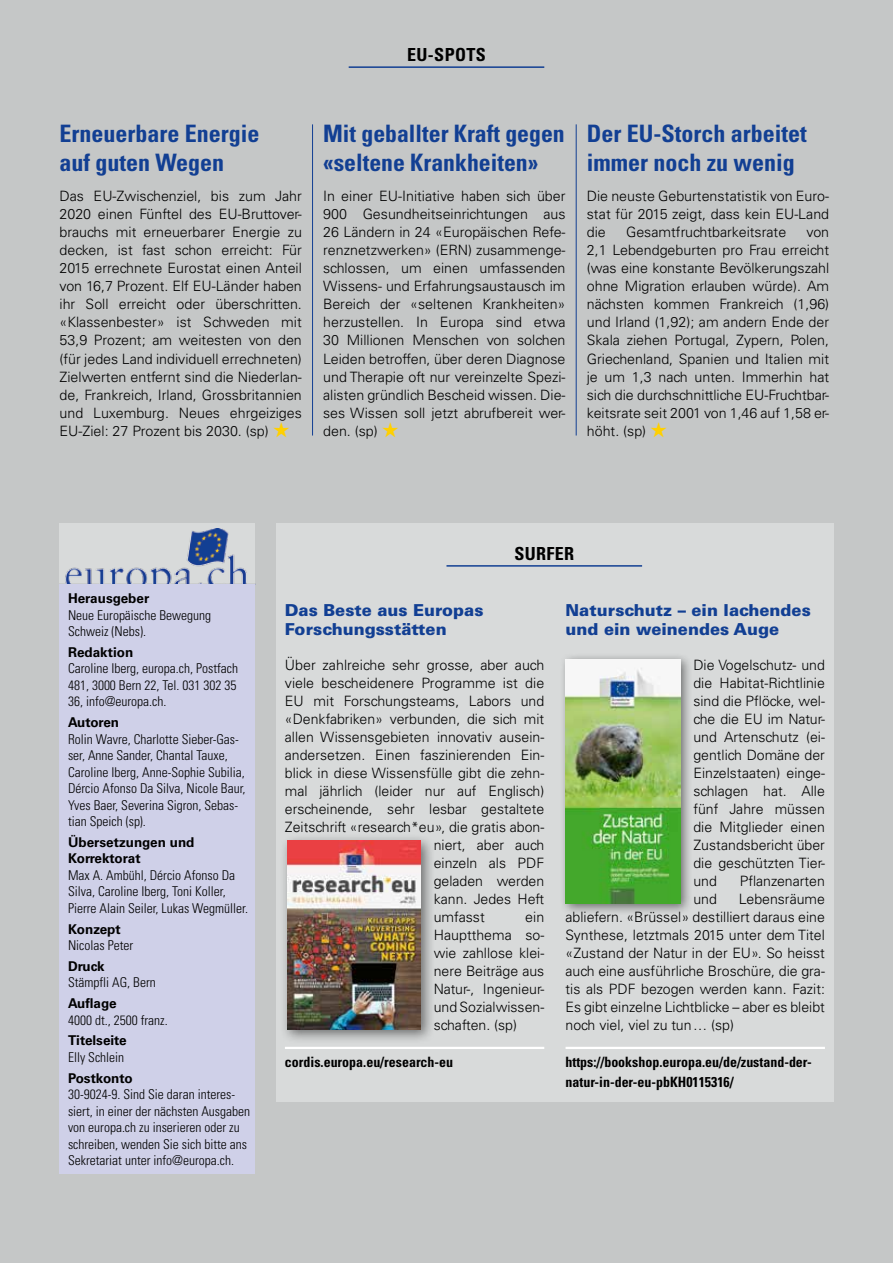
<style>
.page{position:relative;width:893px;height:1263px;background:#c5c7c7}
.page>*{position:absolute;margin:0;border:0;box-sizing:border-box;transform-origin:0 0}
.t1{font:700 condensed 24px/28.5px "Univers";color:#123f93}
.t2{font:700 condensed 18px "Univers";letter-spacing:.02em;color:#000}
.t3{font:900 16.5px/19.5px "Univers";color:#123f93}
.t4{font:300 14.25px/18px "Univers";color:#000;text-align:justify}
.t5{font:700 condensed 14.25px/19.5px "Univers";color:#000}
.t6{font:300 condensed 13.5px/16.5px "Univers";color:#000}
.t7{font:700 13.5px/16.5px "Univers";color:#000}
.s1{color:#ffd000}
</style>
<div class="page">
<hr style="left:349px;top:66px;width:195px;height:2px;background:#123f93">
<div style="left:276px;top:523px;width:557px;height:578px;background:#d8dada"></div>
<hr style="left:566px;top:1047px;width:259px;height:2px;background:#fff">
<hr style="left:285px;top:1047px;width:259px;height:2px;background:#fff">
<div style="left:60px;top:523px;width:195px;height:61px;background:#d8dada"></div>
<img style="left:60px;top:528px;width:195px;height:56px">
<div style="left:60px;top:584px;width:195px;height:589px;background:#cfd0e8"></div>
<div style="left:280px;top:833px;width:156px;height:211px;background:#000;opacity:.5"></div>
<img style="left:288px;top:841px;width:133px;height:188px">
<hr style="left:446px;top:565px;width:196px;height:2px;background:#123f93">
<hr style="left:576px;top:124px;width:1px;height:311px;background:#123f93">
<hr style="left:312px;top:124px;width:1px;height:311px;background:#123f93">
<div style="left:559px;top:653px;width:134px;height:263px;background:#000;opacity:.5"></div>
<img style="left:566px;top:659px;width:115px;height:244px">
<p class="t2" style="left:407px;top:44px;width:80px">EU-SPOTS</p>
<h1 class="t1" style="left:60px;top:119px;width:201px">Erneuerbare Energie auf guten Wegen</h1>
<p class="t4" style="left:60px;top:187px;width:244px">Das EU-Zwischenziel, bis zum Jahr 2020 einen Fünftel des EU-Bruttover&shy;brauchs mit erneuerbarer Energie zu decken, ist fast schon erreicht: Für 2015 errechnete Eurostat einen Anteil von 16,7 Prozent. Elf EU-Länder haben ihr Soll erreicht oder überschritten. «Klassenbester» ist Schweden mit 53,9 Prozent; am weitesten von den (für jedes Land individuell errechneten)<br>Zielwerten entfernt sind die Niederlan&shy;de, Frankreich, Irland, Grossbritannien und Luxemburg. Neues ehrgeiziges EU-Ziel: 27 Prozent bis 2030. (sp) <span class="s1">★</span></p>
<h1 class="t1" style="left:323px;top:119px;width:243px">Mit geballter Kraft gegen «seltene Krankheiten»</h1>
<p class="t4" style="left:323px;top:187px;width:244px">In einer EU-Initiative haben sich über 900 Gesundheitseinrichtungen aus 26 Ländern in 24 «Europäischen Refe&shy;renznetzwerken» (ERN) zusammenge&shy;schlossen, um einen umfassenden Wissens- und Erfahrungsaustausch im Bereich der «seltenen Krankheiten» herzustellen. In Europa sind etwa 30 Millionen Menschen von solchen Leiden betroffen, über deren Diagnose und Therapie oft nur vereinzelte Spezi&shy;alisten gründlich Bescheid wissen. Die&shy;ses Wissen soll jetzt abrufbereit wer&shy;den. (sp) <span class="s1">★</span></p>
<h1 class="t1" style="left:587px;top:119px;width:221px">Der EU-Storch arbeitet immer noch zu wenig</h1>
<p class="t4" style="left:587px;top:187px;width:244px">Die neuste Geburtenstatistik von Euro&shy;stat für 2015 zeigt, dass kein EU-Land die</p>
<p class="t4" style="left:626px;top:223px;width:162px">Gesamtfruchtbarkeitsrate</p>
<p class="t4" style="left:587px;top:223px;width:244px;text-indent:220px">von 2,1 Lebendgeburten pro Frau erreicht (was eine konstante Bevölkerungszahl ohne Migration erlauben würde). Am nächsten kommen Frankreich (1,96) und Irland (1,92); am andern Ende der Skala ziehen Portugal, Zypern, Polen, Griechenland, Spanien und Italien mit je um 1,3 nach unten. Immerhin hat sich die durchschnittliche EU-Fruchtbar&shy;keitsrate seit 2001 von 1,46 auf 1,58 er&shy;höht. (sp) <span class="s1">★</span></p>
<p class="t2" style="left:514px;top:542px;width:61px">SURFER</p>
<p class="t7" style="left:68px;top:590px;width:83px">Herausgeber</p>
<p class="t6" style="left:68px;top:606px;width:145px">Neue Europäische Bewegung<br>Schweiz (Nebs).</p>
<p class="t7" style="left:68px;top:644px;width:67px">Redaktion</p>
<p class="t6" style="left:68px;top:660px;width:172px">Caroline Iberg, europa.ch, Postfach<br>481, 3000 Bern 22, Tel. 031 302 35<br>36, info@europa.ch.</p>
<p class="t7" style="left:68px;top:714px;width:53px">Autoren</p>
<p class="t6" style="left:68px;top:730px;width:179px">Rolin Wavre, Charlotte Sieber-Gas&shy;ser, Anne Sander, Chantal Tauxe, Caroline Iberg, Anne-Sophie Subilia, Dércio Afonso Da Silva, Nicole Baur, Yves Baer, Severina Sigron, Sebas&shy;tian Speich (sp).</p>
<p class="t7" style="left:68px;top:834px;width:128px">Übersetzungen und<br>Korrektorat</p>
<p class="t6" style="left:68px;top:867px;width:182px">Max A. Ambühl, Dércio Afonso Da<br>Silva, Caroline Iberg, Toni Koller,<br>Pierre Alain Seiler, Lukas Wegmüller.</p>
<p class="t7" style="left:68px;top:921px;width:54px">Konzept</p>
<p class="t6" style="left:68px;top:937px;width:67px">Nicolas Peter</p>
<p class="t7" style="left:68px;top:958px;width:38px">Druck</p>
<p class="t6" style="left:68px;top:974px;width:89px">Stämpfli AG, Bern</p>
<p class="t7" style="left:68px;top:995px;width:50px">Auflage</p>
<p class="t6" style="left:68px;top:1011px;width:101px">4000 dt., 2500 franz.</p>
<p class="t7" style="left:68px;top:1032px;width:60px">Titelseite</p>
<p class="t6" style="left:68px;top:1049px;width:58px">Elly Schlein</p>
<p class="t7" style="left:68px;top:1069px;width:66px">Postkonto</p>
<p class="t6" style="left:68px;top:1086px;width:184px">30-9024-9. Sind Sie daran interes&shy;siert, in einer der nächsten Ausgaben von europa.ch zu inserieren oder zu schreiben, wenden Sie sich bitte ans Sekretariat unter info@europa.ch.</p>
<p class="t3" style="left:285px;top:600px;width:200px">Das Beste aus Europas<br>Forschungsstätten</p>
<p class="t4" style="left:285px;top:655px;width:261px">Über zahlreiche sehr grosse, aber auch</p>
<p class="t4" style="left:285px;top:673px;width:261px">viele bescheidenere Programme ist die</p>
<p class="t4" style="left:285px;top:691px;width:261px">EU mit Forschungsteams, Labors und</p>
<p class="t4" style="left:285px;top:709px;width:261px">«Denkfabriken» verbunden, die sich mit</p>
<p class="t4" style="left:285px;top:727px;width:261px">allen Wissensgebieten innovativ ausein-</p>
<p class="t4" style="left:285px;top:745px;width:261px">andersetzen. Einen faszinierenden Ein-</p>
<p class="t4" style="left:285px;top:763px;width:261px">blick in diese Wissensfülle gibt die zehn-</p>
<p class="t4" style="left:285px;top:781px;width:261px">mal jährlich (leider nur auf Englisch)</p>
<p class="t4" style="left:285px;top:799px;width:261px">erscheinende, sehr lesbar gestaltete</p>
<p class="t4" style="left:285px;top:817px;width:261px">Zeitschrift «research*eu», die gratis abon-</p>
<p class="t4" style="left:434px;top:835px;width:112px">niert, aber auch</p>
<p class="t4" style="left:434px;top:853px;width:112px">einzeln als PDF</p>
<p class="t4" style="left:434px;top:871px;width:112px">geladen werden</p>
<p class="t4" style="left:434px;top:889px;width:112px">kann. Jedes Heft</p>
<p class="t4" style="left:434px;top:907px;width:53px">umfasst</p>
<p class="t4" style="left:434px;top:907px;width:112px;text-indent:92px">ein Hauptthema so&shy;wie zahllose klei&shy;nere Beiträge aus Natur-, Ingenieur&shy;und Sozialwissen&shy;schaften. (sp)</p>
<p class="t5" style="left:285px;top:1052px;width:170px">cordis.europa.eu/research-eu</p>
<p class="t3" style="left:566px;top:600px;width:247px">Naturschutz – ein lachendes und ein weinendes Auge</p>
<p class="t4" style="left:693px;top:655px;width:133px">Die Vogelschutz- und die Habitat-Richtlinie sind die Pflöcke, wel&shy;che die EU im Natur&shy;und Artenschutz (ei&shy;gentlich Domäne der Einzelstaaten) einge&shy;schlagen hat. Alle fünf Jahre müssen die Mitglieder einen Zustandsbericht über die geschützten Tier&shy;und</p>
<p class="t4" style="left:740px;top:871px;width:87px">Pflanzenarten</p>
<p class="t4" style="left:566px;top:889px;width:261px;text-indent:173px">Lebensräume abliefern. «Brüssel» destilliert daraus eine Synthese, letztmals 2015 unter dem Titel «Zustand der Natur in der EU». So heisst auch eine ausführliche Broschüre, die gra&shy;tis als PDF bezogen werden kann. Fazit:<br>Es gibt einzelne Lichtblicke – aber es bleibt noch viel, viel zu tun… (sp)</p>
<p class="t5" style="left:566px;top:1052px;width:248px">https://bookshop.europa.eu/de/zustand-der&shy;natur-in-der-eu-pbKH0115316/</p>
<p class="t4" style="left:693px;top:889px;width:25px">und</p>
</div>
